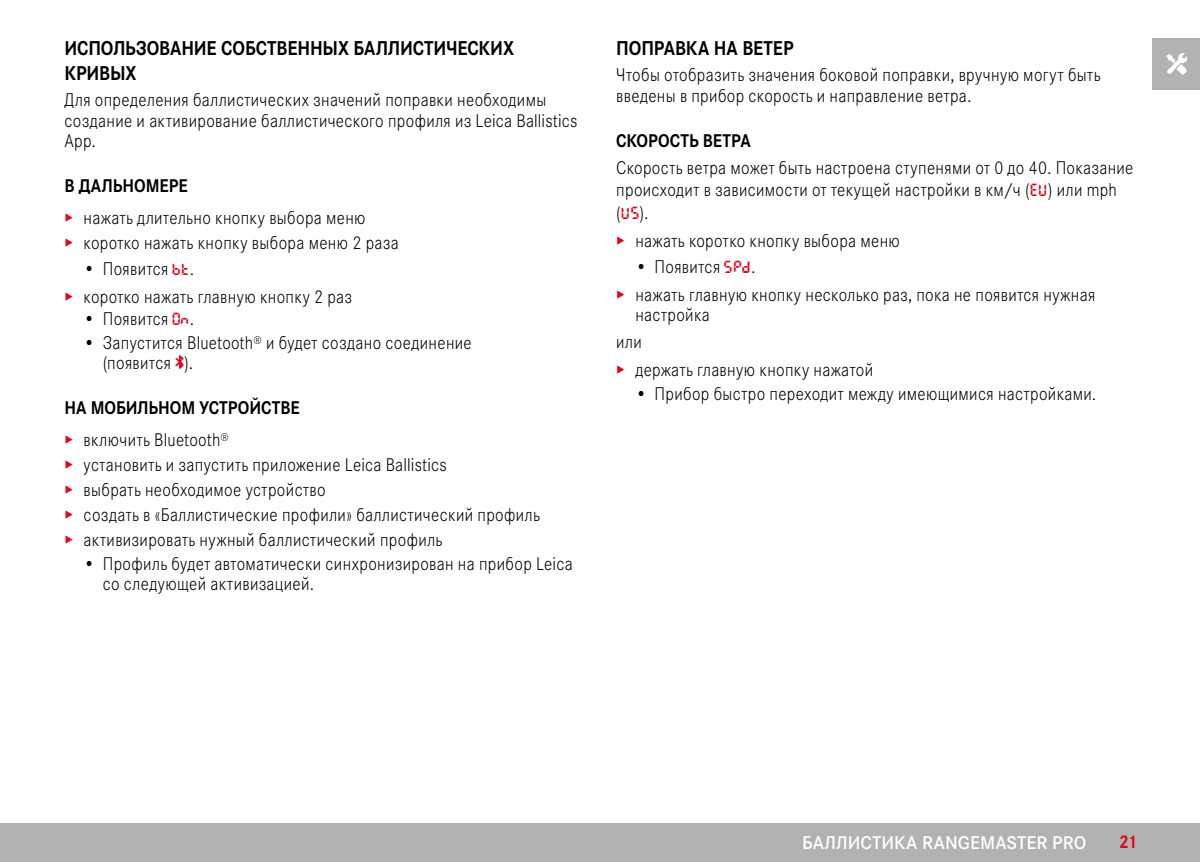
<style>
.page{position:relative;width:1200px;height:862px;background:#fff}
.page>*{position:absolute;margin:0;border:0;box-sizing:border-box;transform-origin:0 0}
.Heading____Heading_02{font:700 20.7px/25px "Corporate S";letter-spacing:-.005em;color:#000;scale:.9 1}
.Text____Body_Text{font:300 19.12px/20.2px "Corporate S";letter-spacing:.02em;color:#000;scale:.9 1}
.Heading____Heading_03_blind{font:700 19.12px "Corporate S";letter-spacing:-.005em;color:#000;scale:.9 1}
.t1{font:600 19.12px "Corporate S";letter-spacing:.005em;color:#fff}
.Text____oder{font:300 19.12px "Corporate S";color:#000;scale:.9 1}
.t2{font:700 19.12px "Corporate S";color:#e3051b;scale:.9 1}
.s1{color:#e3051b}
.s2{font-family:"Digital Dismay";font-weight:400;font-size:18px;color:#e3051b}
</style>
<div class="page">
<div style="left:1151px;top:38px;width:48px;height:51px;background:#b3b2b2"></div>
<img style="left:1166px;top:53px;width:22px;height:21px">
<div style="left:0;top:823px;width:1199px;height:38px;background:#b3b2b2"></div>
<img style="left:175px;top:355px;width:9px;height:14px">
<p class="Heading____Heading_02" style="left:64px;top:34px;width:501px">ИСПОЛЬЗОВАНИЕ СОБСТВЕННЫХ БАЛЛИСТИЧЕСКИХ<br>КРИВЫХ</p>
<p class="Text____Body_Text" style="left:64px;top:89px;width:571px">Для определения баллистических значений поправки необходимы создание и активирование баллистического профиля из Leica Ballistics<br>App.</p>
<p class="Heading____Heading_03_blind" style="left:64px;top:171px;width:138px">В ДАЛЬНОМЕРЕ</p>
<p class="Text____Body_Text" style="left:64px;top:206px;width:336px"><span class="s1">▸</span> нажать длительно кнопку выбора меню</p>
<p class="Text____Body_Text" style="left:64px;top:231px;width:373px"><span class="s1">▸</span> коротко нажать кнопку выбора меню 2 раза</p>
<p class="Text____Body_Text" style="left:84px;top:257px;width:124px">• Появится <span class="s2">BT</span>.</p>
<p class="Text____Body_Text" style="left:64px;top:285px;width:321px"><span class="s1">▸</span> коротко нажать главную кнопку 2 раз</p>
<p class="Text____Body_Text" style="left:84px;top:307px;width:124px">• Появится <span class="s2">ON</span>.</p>
<p class="Text____Body_Text" style="left:103px;top:331px;width:411px;text-indent:-19px">• Запустится Bluetooth<sup>®</sup> и будет создано соединение (появится ).</p>
<p class="Heading____Heading_03_blind" style="left:64px;top:393px;width:263px">НА МОБИЛЬНОМ УСТРОЙСТВЕ</p>
<p class="Text____Body_Text" style="left:64px;top:428px;width:184px"><span class="s1">▸</span> включить Bluetooth<sup>®</sup></p>
<p class="Text____Body_Text" style="left:64px;top:453px;width:426px"><span class="s1">▸</span> установить и запустить приложение Leica Ballistics</p>
<p class="Text____Body_Text" style="left:64px;top:478px;width:291px"><span class="s1">▸</span> выбрать необходимое устройство</p>
<p class="Text____Body_Text" style="left:64px;top:503px;width:529px"><span class="s1">▸</span> создать в «Баллистические профили» баллистический профиль</p>
<p class="Text____Body_Text" style="left:64px;top:528px;width:421px"><span class="s1">▸</span> активизировать нужный баллистический профиль</p>
<p class="Text____Body_Text" style="left:103px;top:551px;width:523px;text-indent:-19px">• Профиль будет автоматически синхронизирован на прибор Leica со следующей активизацией.</p>
<p class="Heading____Heading_02" style="left:616px;top:34px;width:198px">ПОПРАВКА НА ВЕТЕР</p>
<p class="Text____Body_Text" style="left:616px;top:64px;width:539px">Чтобы отобразить значения боковой поправки, вручную могут быть введены в прибор скорость и направление ветра.</p>
<p class="Heading____Heading_03_blind" style="left:616px;top:125px;width:151px">СКОРОСТЬ ВЕТРА</p>
<p class="Text____Body_Text" style="left:616px;top:155px;width:576px;line-height:22.5px">Скорость ветра может быть настроена ступенями от 0 до 40. Показание происходит в зависимости от текущей настройки в км/ч (<span class="s2">EU</span>) или mph (<span class="s2">US</span>).</p>
<p class="Text____Body_Text" style="left:616px;top:229px;width:316px"><span class="s1">▸</span> нажать коротко кнопку выбора меню</p>
<p class="Text____Body_Text" style="left:635px;top:255px;width:135px">• Появится <span class="s2">SPD</span>.</p>
<p class="Text____Body_Text" style="left:635px;top:283px;width:512px;text-indent:-19px"><span class="s1">▸</span> нажать главную кнопку несколько раз, пока не появится нужная настройка</p>
<p class="Text____oder" style="left:616px;top:328px;width:30px">или</p>
<p class="Text____Body_Text" style="left:616px;top:358px;width:287px"><span class="s1">▸</span> держать главную кнопку нажатой</p>
<p class="Text____Body_Text" style="left:635px;top:382px;width:513px">• Прибор быстро переходит между имеющимися настройками.</p>
<p class="t1" style="left:801px;top:827px;width:286px">БАЛЛИСТИКА RANGEMASTER PRO</p>
<p class="t2" style="left:1118px;top:826px;width:22px">21</p>
</div>
